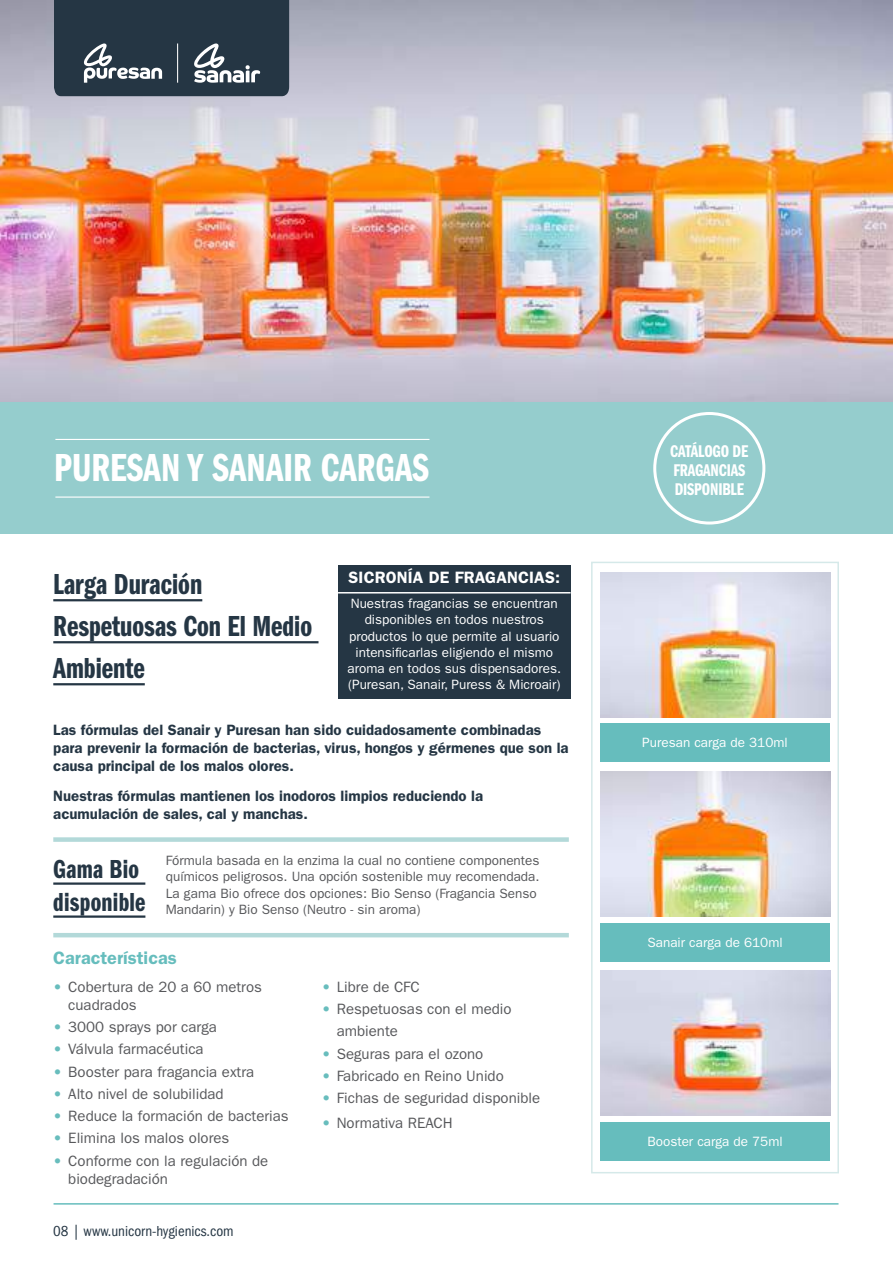
<style>
.page{position:relative;width:893px;height:1263px;background:#fff}
.page>*{position:absolute;margin:0;border:0;box-sizing:border-box;transform-origin:0 0}
.t1{font:40.5px "ITC Franklin Gothic Std Dm Cp";letter-spacing:.005em;color:#fff}
.t2{font:30px/42px "ITC Franklin Gothic Std Dm Cp";color:#253644}
.t3{font:27px/33px "ITC Franklin Gothic Std Dm Cp";letter-spacing:.01em;color:#253644}
.t4{font:600 18px "ITC Franklin Gothic Std";color:#66bdbd}
.t5{font:17.55px/18.8px "ITC Franklin Gothic Std Dm Cp";letter-spacing:-.01em;color:#fff}
.t6{font:600 16.5px "ITC Franklin Gothic Std";letter-spacing:.01em;color:#fff}
.t7{font:15px/18px "ITC Franklin Gothic Std";color:#57585b}
.t8{font:600 15px/17.7px "ITC Franklin Gothic Std";color:#253644}
.t9{font:condensed 15px "ITC Franklin Gothic Std";color:#253644}
.t10{font:13.5px/16.2px "ITC Franklin Gothic Std";color:#fff;text-align:center}
.t11{font:13.5px/16.5px "ITC Franklin Gothic Std";color:#57585b}
.s1{font-family:"ITC Franklin Gothic Std Hvy";color:#68bdbd}
</style>
<div class="page">
<img style="left:0;top:0;width:893px;height:403px">
<div style="left:338px;top:565px;width:233px;height:134px;background:#253644"></div>
<div style="left:0;top:403px;width:893px;height:131px;background:#95cdcd"></div>
<div style="left:653px;top:412px;width:112px;height:112px;border:3px solid #fff;border-radius:50%"></div>
<hr style="left:55px;top:439px;width:374px;height:1px;background:#fff">
<hr style="left:55px;top:496px;width:374px;height:2px;background:#fff">
<svg style="left:54px;top:0;width:235px;height:96px;background:#354451"></svg>
<hr style="left:54px;top:1203px;width:784px;height:1px;background:#66bdbd">
<hr style="left:53px;top:599px;width:149px;height:2px;background:#253644">
<hr style="left:53px;top:641px;width:265px;height:2px;background:#253644">
<hr style="left:53px;top:683px;width:92px;height:2px;background:#253644">
<div style="left:53px;top:837px;width:516px;height:5px;background:#b3d9d9"></div>
<hr style="left:53px;top:882px;width:92px;height:3px;background:#253644">
<hr style="left:53px;top:915px;width:92px;height:3px;background:#253644">
<hr style="left:53px;top:933px;width:516px;height:4px;background:#b3d9d9">
<hr style="left:338px;top:592px;width:233px;height:1px;background:#fff">
<div style="left:591px;top:562px;width:248px;height:611px;border:2px solid #d5e9e9"></div>
<img style="left:600px;top:572px;width:230px;height:145px">
<div style="left:600px;top:723px;width:230px;height:39px;background:#66bdbd"></div>
<img style="left:600px;top:772px;width:230px;height:144px">
<div style="left:600px;top:923px;width:230px;height:39px;background:#66bdbd"></div>
<img style="left:600px;top:971px;width:230px;height:144px">
<div style="left:600px;top:1122px;width:230px;height:39px;background:#66bdbd"></div>
<h1 class="t1" style="left:54px;top:445px;width:376px">PURESAN Y SANAIR CARGAS</h1>
<h2 class="t2" style="left:53px;top:564px;width:260px">Larga Duración<br>Respetuosas Con El Medio<br>Ambiente</h2>
<p class="t6" style="left:349px;top:568px;width:213px">SICRONÍA DE FRAGANCIAS:</p>
<p class="t10" style="left:348px;top:596px;width:215px">Nuestras fragancias se encuentran disponibles en todos nuestros productos lo que permite al usuario intensificarlas eligiendo el mismo aroma en todos sus dispensadores. (Puresan, Sanair, Puress &amp; Microair)</p>
<p class="t8" style="left:53px;top:721px;width:517px">Las fórmulas del Sanair y Puresan han sido cuidadosamente combinadas para prevenir la formación de bacterias, virus, hongos y gérmenes que son la causa principal de los malos olores.</p>
<p class="t8" style="left:53px;top:787px;width:431px">Nuestras fórmulas mantienen los inodoros limpios reduciendo la acumulación de sales, cal y manchas.</p>
<h3 class="t3" style="left:53px;top:852px;width:94px">Gama Bio disponible</h3>
<p class="t11" style="left:166px;top:852px;width:375px">Fórmula basada en la enzima la cual no contiene componentes químicos peligrosos. Una opción sostenible muy recomendada.<br>La gama Bio ofrece dos opciones: Bio Senso (Fragancia Senso Mandarin) y Bio Senso (Neutro - sin aroma)</p>
<p class="t4" style="left:53px;top:947px;width:125px">Características</p>
<p class="t7" style="left:68px;top:978px;width:195px;text-indent:-15px"><span class="s1">•</span> Cobertura de 20 a 60 metros cuadrados</p>
<p class="t7" style="left:53px;top:1018px;width:165px"><span class="s1">•</span> 3000 sprays por carga</p>
<p class="t7" style="left:53px;top:1040px;width:152px"><span class="s1">•</span> Válvula farmacéutica</p>
<p class="t7" style="left:53px;top:1062px;width:202px"><span class="s1">•</span> Booster para fragancia extra</p>
<p class="t7" style="left:53px;top:1085px;width:172px"><span class="s1">•</span> Alto nivel de solubilidad</p>
<p class="t7" style="left:53px;top:1107px;width:237px"><span class="s1">•</span> Reduce la formación de bacterias</p>
<p class="t7" style="left:53px;top:1129px;width:178px"><span class="s1">•</span> Elimina los malos olores</p>
<p class="t7" style="left:68px;top:1151px;width:202px;text-indent:-15px"><span class="s1">•</span> Conforme con la regulación de biodegradación</p>
<p class="t9" style="left:53px;top:1223px;width:182px">08 | www.unicorn-hygienics.com</p>
<p class="t7" style="left:322px;top:978px;width:100px"><span class="s1">•</span> Libre de CFC</p>
<p class="t7" style="left:337px;top:998px;width:176px;line-height:22.2px;text-indent:-15px"><span class="s1">•</span> Respetuosas con el medio ambiente</p>
<p class="t7" style="left:322px;top:1044px;width:163px"><span class="s1">•</span> Seguras para el ozono</p>
<p class="t7" style="left:322px;top:1067px;width:184px"><span class="s1">•</span> Fabricado en Reino Unido</p>
<p class="t7" style="left:322px;top:1089px;width:220px"><span class="s1">•</span> Fichas de seguridad disponible</p>
<p class="t7" style="left:322px;top:1114px;width:133px"><span class="s1">•</span> Normativa REACH</p>
<p class="t5" style="left:670px;top:442px;width:80px">CATÁLOGO DE<br>FRAGANCIAS<br>DISPONIBLE</p>
<p class="t10" style="left:642px;top:735px;width:147px">Puresan carga de 310ml</p>
<p class="t10" style="left:647px;top:934px;width:137px">Sanair carga de 610ml</p>
<p class="t10" style="left:647px;top:1133px;width:137px">Booster carga de 75ml</p>
</div>
